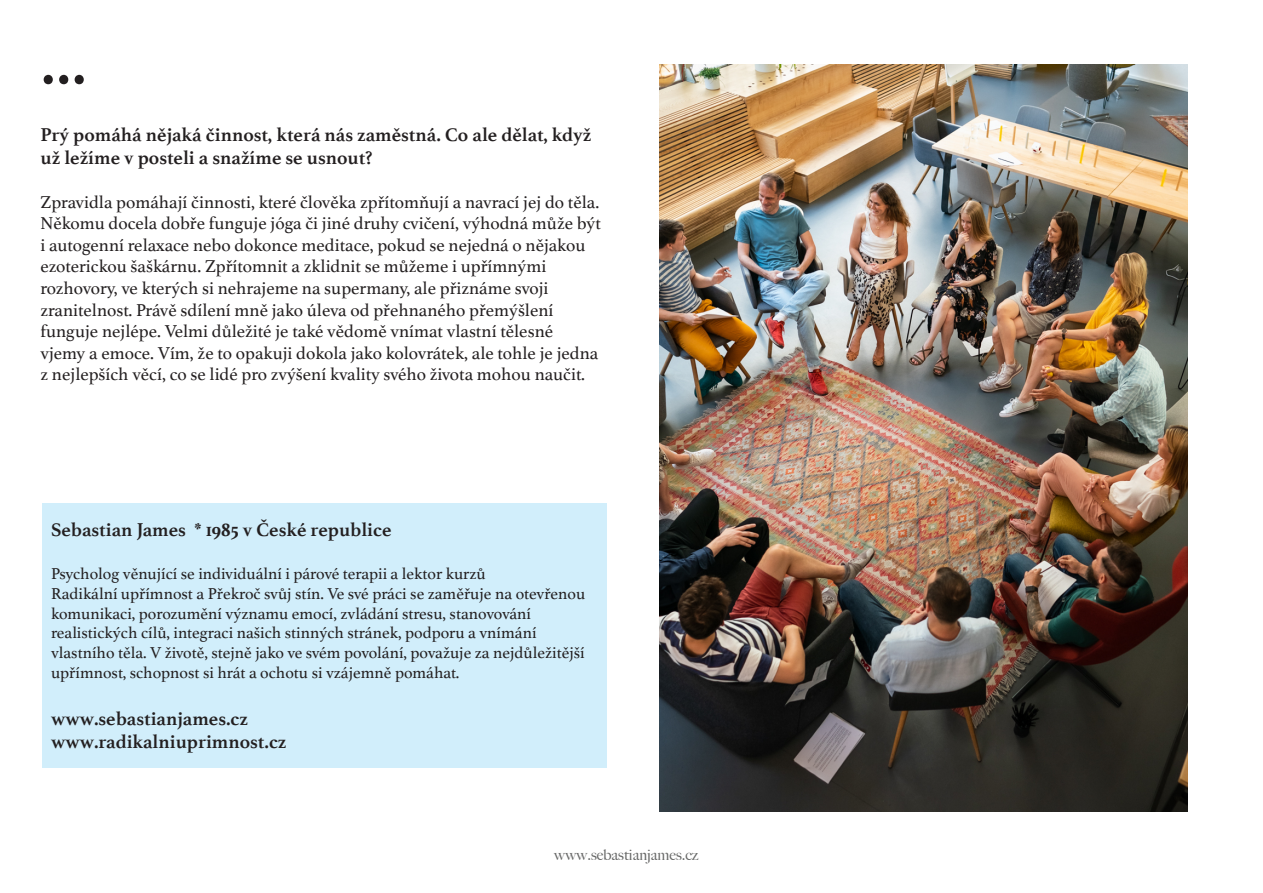
<style>
.page{position:relative;width:1263px;height:893px;background:#fff}
.page>*{position:absolute;margin:0;border:0;box-sizing:border-box;transform-origin:0 0}
.t1{font:72px "Athelas";color:#231f20}
.t2{font:700 19.5px/23.4px "Athelas";color:#231f20}
.t3{font:18px/21.6px "Athelas";color:#231f20}
.t4{font:16.5px/19.8px "Athelas";color:#231f20}
.t5{font:500 15px "Big Caslon";color:#666766}
</style>
<div class="page">
<img style="left:659px;top:65px;width:528px;height:746px">
<div style="left:42px;top:503px;width:564px;height:265px;background:#d1eefb"></div>
<h1 class="t1" style="left:41px;top:2px;width:48px">...</h1>
<p class="t2" style="left:41px;top:122px;width:552px">Prý pomáhá nějaká činnost, která nás zaměstná. Co ale dělat, když už ležíme v posteli a snažíme se usnout?</p>
<p class="t3" style="left:41px;top:190px;width:562px">Zpravidla pomáhají činnosti, které člověka zpřítomňují a navrací jej do těla.<br>Někomu docela dobře funguje jóga či jiné druhy cvičení, výhodná může být i autogenní relaxace nebo dokonce meditace, pokud se nejedná o nějakou ezoterickou šaškárnu. Zpřítomnit a zklidnit se můžeme i upřímnými rozhovory, ve kterých si nehrajeme na supermany, ale přiznáme svoji zranitelnost. Právě sdílení mně jako úleva od přehnaného přemýšlení funguje nejlépe. Velmi důležité je také vědomě vnímat vlastní tělesné vjemy a emoce. Vím, že to opakuji dokola jako kolovrátek, ale tohle je jedna z nejlepších věcí, co se lidé pro zvýšení kvality svého života mohou naučit.</p>
<p class="t2" style="left:51px;top:517px;width:342px">Sebastian James * 1985 v České republice</p>
<p class="t4" style="left:51px;top:563px;width:536px">Psycholog věnující se individuální i párové terapii a lektor kurzů<br>Radikální upřímnost a Překroč svůj stín. Ve své práci se zaměřuje na otevřenou komunikaci, porozumění významu emocí, zvládání stresu, stanovování realistických cílů, integraci našich stinných stránek, podporu a vnímání vlastního těla. V životě, stejně jako ve svém povolání, považuje za nejdůležitější upřímnost, schopnost si hrát a ochotu si vzájemně pomáhat.</p>
<p class="t2" style="left:51px;top:706px;width:237px">www.sebastianjames.cz www.radikalniuprimnost.cz</p>
<p class="t5" style="left:554px;top:842px;width:146px">www.sebastianjames.cz</p>
</div>
